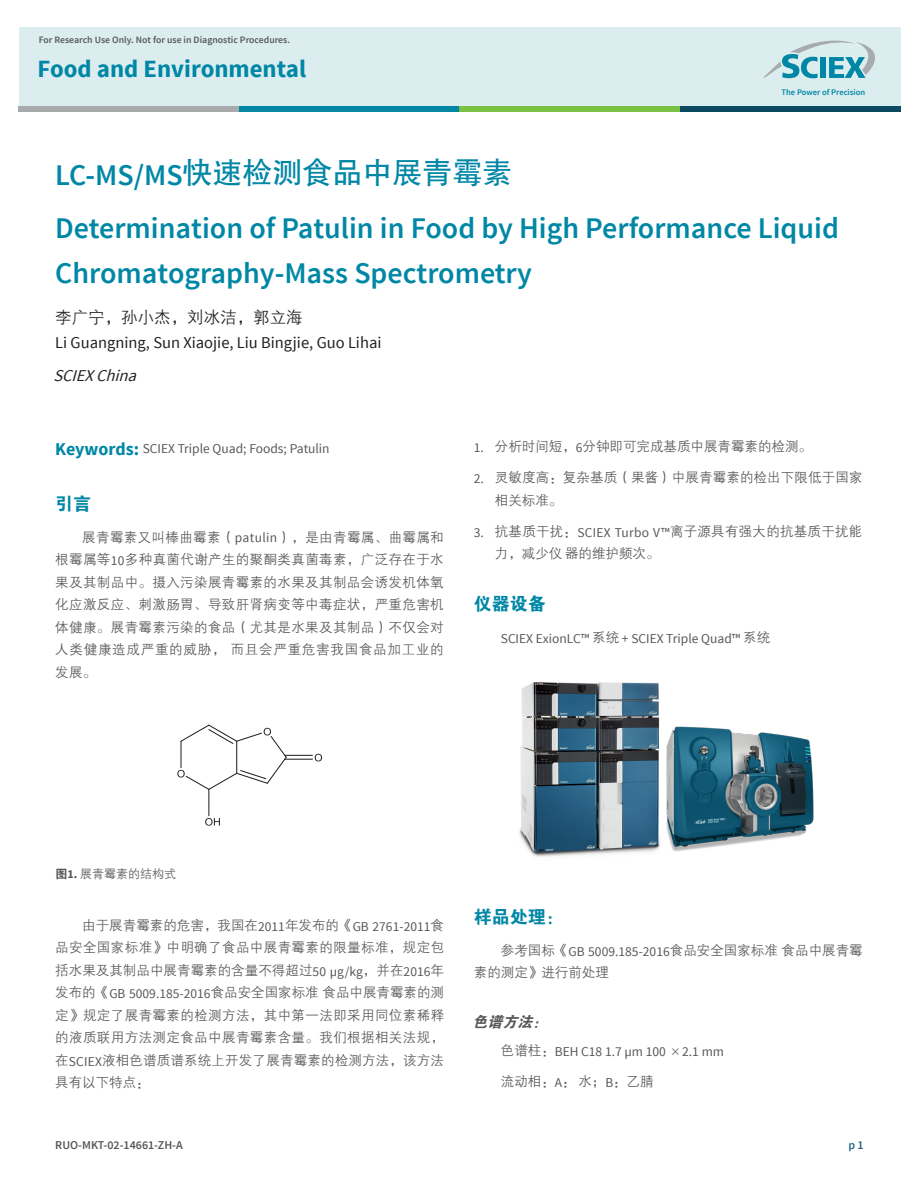
<style>
.page{position:relative;width:918px;height:1188px;background:#fff}
.page>*{position:absolute;margin:0;border:0;box-sizing:border-box;transform-origin:0 0}
.t1{font:600 30px/45px "Source Sans Pro";color:#0087a6}
.t2{font:30px "FZHTK GBK1 0";color:#0087a6}
.t3{font:700 24.75px "Source Sans Pro";color:#0087a6}
.t4{font:18px "FZDHTK GBK1 0";color:#0087a6}
.t5{font:16.5px "Source Sans Pro";color:#231f20}
.t6{font:16.5px "FZZDXK GBK1 0";color:#231f20}
.t7{font:italic 16.5px "Source Sans Pro";color:#231f20}
.t8{font:italic 15px "FZDHTK GBK1 0";color:#57585a}
.t9{font:13.5px/22.5px "FZZDXK GBK1 0";letter-spacing:.015em;color:#57585a}
.t10{font:13.5px "Source Sans Pro";color:#57585a}
.t11{font:600 12px "Source Sans Pro";color:#57585a}
.t12{font:12px "FZZDXK GBK1 0";color:#57585a}
.t13{font:600 12px "Source Sans Pro";color:#266983}
.t14{font:600 9.75px "Source Sans Pro";color:#575a5c}
.t15{font:600 8.55px "Source Sans Pro";color:#0087a6}
.s1{font-family:"Source Sans Pro";font-weight:600}
.s2{font-weight:700;font-size:18px;color:#0087a6}
.s3{font-family:"Source Sans Pro"}
.s4{font-family:"FZZDXK GBK1 0"}
.s5{font-family:"FZDHTK GBK1 0"}
.s6{font-family:"Source Sans Pro";font-weight:700}
</style>
<div class="page">
<div style="left:19px;top:27px;width:881px;height:84px;background:#dbedef"></div>
<div style="left:19px;top:106px;width:220px;height:5px;background:#a8abac"></div>
<div style="left:239px;top:106px;width:220px;height:5px;background:#0087a6"></div>
<div style="left:459px;top:106px;width:221px;height:5px;background:#79c142"></div>
<div style="left:680px;top:106px;width:220px;height:5px;background:#0c4a63"></div>
<svg style="left:763px;top:41px;width:112px;height:37px"></svg>
<img style="left:519px;top:682px;width:140px;height:175px">
<img style="left:574px;top:686px;width:240px;height:171px">
<svg style="left:177px;top:724px;width:145px;height:102px"></svg>
<p class="t14" style="left:39px;top:33px;width:253px">For Research Use Only. Not for use in Diagnostic Procedures.</p>
<h2 class="t3" style="left:38px;top:53px;width:270px">Food and Environmental</h2>
<p class="t15" style="left:782px;top:86px;width:85px">The Power of Precision</p>
<h1 class="t2" style="left:55px;top:156px;width:459px"><span class="s1">LC-MS/MS</span>快速检测食品中展青霉素</h1>
<h1 class="t1" style="left:55px;top:206px;width:785px">Determination of Patulin in Food by High Performance Liquid<br>Chromatography-Mass Spectrometry</h1>
<p class="t6" style="left:55px;top:309px;width:249px">李广宁，孙小杰，刘冰洁，郭立海</p>
<p class="t5" style="left:55px;top:332px;width:328px">Li Guangning, Sun Xiaojie, Liu Bingjie, Guo Lihai</p>
<p class="t7" style="left:54px;top:365px;width:90px">SCIEXChina</p>
<p class="t10" style="left:55px;top:440px;width:276px"><span class="s2">Keywords:</span> SCIEX Triple Quad; Foods; Patulin</p>
<h3 class="t4" style="left:55px;top:494px;width:37px">引言</h3>
<p class="t9" style="left:55px;top:526px;width:390px;text-align:justify;text-indent:27px">展青霉素又叫棒曲霉素（<span class="s3">patulin</span>），是由青霉属、曲霉属和根霉属等<span class="s3">10</span>多种真菌代谢产生的聚酮类真菌毒素，广泛存在于水果及其制品中。摄入污染展青霉素的水果及其制品会诱发机体氧化应激反应、刺激肠胃、导致肝肾病变等中毒症状，严重危害机体健康。展青霉素污染的食品（尤其是水果及其制品）不仅会对人类健康造成严重的威胁，而且会严重危害我国食品加工业的发展。</p>
<p class="t9" style="left:474px;top:436px;width:340px"><span class="s3">1.</span> 分析时间短，<span class="s3">6</span>分钟即可完成基质中展青霉素的检测。</p>
<p class="t9" style="left:495px;top:467px;width:369px;text-indent:-21px"><span class="s3">2.</span> 灵敏度高：复杂基质（果酱）中展青霉素的检出下限低于国家相关标准。</p>
<p class="t9" style="left:495px;top:520px;width:369px;text-indent:-21px"><span class="s3">3.</span> 抗基质干扰：<span class="s3">SCIEX Turbo V™</span>离子源具有强大的抗基质干扰能力，减少仪器的维护频次。</p>
<h3 class="t4" style="left:474px;top:594px;width:73px">仪器设备</h3>
<p class="t10" style="left:501px;top:630px;width:271px">SCIEX ExionLC™ <span class="s4">系统</span> + SCIEX Triple Quad™ <span class="s4">系统</span></p>
<p class="t12" style="left:56px;top:867px;width:122px"><span class="s5">图</span><span class="s6">1.</span> 展青霉素的结构式</p>
<p class="t9" style="left:55px;top:914px;width:390px;text-align:justify;text-indent:27px">由于展青霉素的危害，我国在<span class="s3">2011</span>年发布的《<span class="s3">GB 2761-2011</span>食品安全国家标准》中明确了食品中展青霉素的限量标准，规定包括水果及其制品中展青霉素的含量不得超过<span class="s3">50 µg/kg</span>，并在<span class="s3">2016</span>年发布的《<span class="s3">GB 5009.185-2016</span>食品安全国家标准食品中展青霉素的测定》规定了展青霉素的检测方法，其中第一法即采用同位素稀释的液质联用方法测定食品中展青霉素含量。我们根据相关法规，在<span class="s3">SCIEX</span>液相色谱质谱系统上开发了展青霉素的检测方法，该方法具有以下特点：</p>
<h3 class="t4" style="left:474px;top:907px;width:91px">样品处理：</h3>
<p class="t9" style="left:474px;top:939px;width:390px;text-indent:27px">参考国标《<span class="s3">GB 5009.185-2016</span>食品安全国家标准食品中展青霉素的测定》进行前处理</p>
<p class="t8" style="left:472px;top:1013px;width:81px">色谱方法：</p>
<p class="t10" style="left:501px;top:1043px;width:225px"><span class="s4">色谱柱：</span>BEH C18 1.7 µm 100 <span class="s4">×</span>2.1 mm</p>
<p class="t9" style="left:501px;top:1070px;width:154px">流动相：<span class="s3">A</span>：水；<span class="s3">B</span>：乙腈</p>
<p class="t11" style="left:55px;top:1137px;width:129px">RUO-MKT-02-14661-ZH-A</p>
<p class="t13" style="left:848px;top:1137px;width:17px">p 1</p>
</div>
